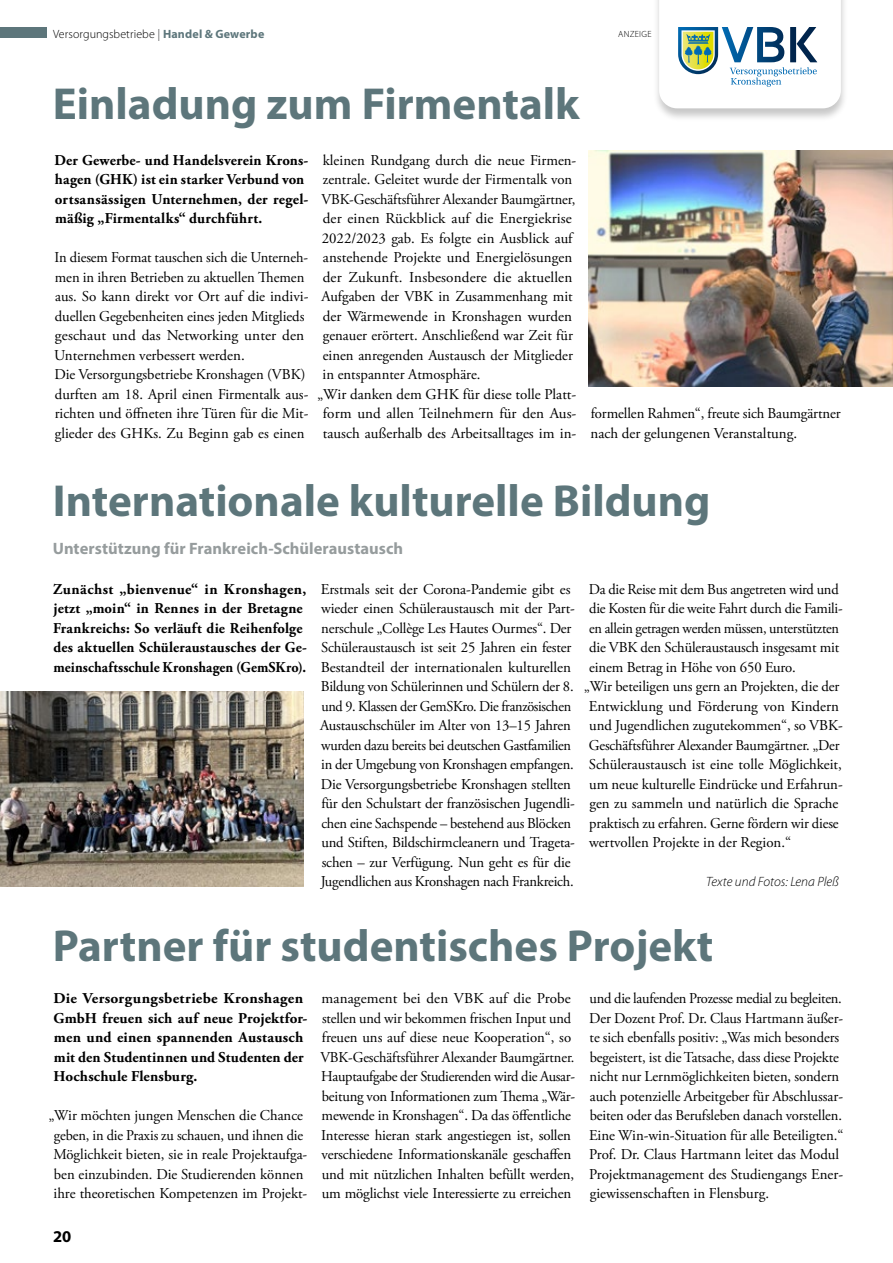
<style>
.page{position:relative;width:893px;height:1263px;background:#fff}
.page>*{position:absolute;margin:0;border:0;box-sizing:border-box;transform-origin:0 0}
.t1{font:700 45px "Myriad Pro";color:#5d767b}
.t2{font:700 16.5px "Myriad Pro";color:#969c9d}
.t3{font:700 16.5px "Myriad Pro";color:#000}
.t4{font:15px/19.5px "Adobe Garamond Pro";letter-spacing:-.005em;color:#000}
.t5{font:700 15px/19.5px "Adobe Garamond Pro";letter-spacing:.015em;color:#000}
.t6{font:15px "Adobe Garamond Pro";letter-spacing:-.005em;color:#000;scale:.95 1}
.t7{font:15px "Adobe Garamond Pro";letter-spacing:-.005em;color:#000;scale:.96 1}
.t8{font:italic 300 13.5px "Myriad Pro";color:#000}
.t9{font:300 12px "Myriad Pro";letter-spacing:.005em;color:#000}
.t10{font:300 9px "Myriad Pro";letter-spacing:.03em;color:#000}
.s1{font-weight:400;color:#707172}
.s2{font-weight:700;color:#5d767b}
</style>
<div class="page">
<div style="left:0;top:28px;width:47px;height:10px;background:#5d767b"></div>
<img style="left:0;top:691px;width:304px;height:195px">
<img style="left:588px;top:150px;width:305px;height:237px">
<div style="left:653px;top:0;width:196px;height:122px;background:#000;opacity:.22"></div>
<svg style="left:659px;top:0;width:182px;height:108px"></svg>
<p class="t9" style="left:53px;top:26px;width:213px">Versorgungsbetriebe <span class="s1">|</span> <span class="s2">Handel &amp; Gewerbe</span></p>
<p class="t10" style="left:618px;top:28px;width:35px">ANZEIGE</p>
<h1 class="t1" style="left:53px;top:74px;width:528px">Einladung zum Firmentalk</h1>
<p class="t5" style="left:55px;top:150px;width:255px">Der Gewerbe- und Handelsverein Krons&shy;hagen (GHK) ist ein starker Verbund von ortsansässigen Unternehmen, der regel&shy;mäßig „Firmentalks“ durchführt.</p>
<p class="t4" style="left:54px;top:248px;width:256px">In diesem Format tauschen sich die Unterneh&shy;men in ihren Betrieben zu aktuellen Themen aus. So kann direkt vor Ort auf die indivi&shy;duellen Gegebenheiten eines jeden Mitglieds geschaut und das Networking unter den Unternehmen verbessert werden.<br>Die Versorgungsbetriebe Kronshagen (VBK) durften am 18. April einen Firmentalk aus&shy;richten und öffneten ihre Türen für die Mit&shy;glieder des GHKs. Zu Beginn gab es einen</p>
<p class="t4" style="left:323px;top:151px;width:255px">kleinen Rundgang durch die neue Firmen-</p>
<p class="t4" style="left:323px;top:170px;width:251px">zentrale. Geleitet wurde der Firmentalk von</p>
<p class="t7" style="left:321px;top:190px;width:266px">VBK-Geschäftsführer Alexander Baumgärtner,</p>
<p class="t4" style="left:323px;top:209px;width:251px">der einen Rückblick auf die Energiekrise</p>
<p class="t4" style="left:322px;top:229px;width:252px">2022/2023 gab. Es folgte ein Ausblick auf</p>
<p class="t4" style="left:323px;top:248px;width:251px">anstehende Projekte und Energielösungen</p>
<p class="t4" style="left:323px;top:268px;width:251px">der Zukunft. Insbesondere die aktuellen</p>
<p class="t4" style="left:321px;top:287px;width:253px">Aufgaben der VBK in Zusammenhang mit</p>
<p class="t4" style="left:323px;top:307px;width:251px">der Wärmewende in Kronshagen wurden</p>
<p class="t4" style="left:323px;top:326px;width:252px">genauer erörtert. Anschließend war Zeit für</p>
<p class="t4" style="left:323px;top:346px;width:252px">einen anregenden Austausch der Mitglieder</p>
<p class="t4" style="left:323px;top:365px;width:159px">in entspannter Atmosphäre.</p>
<p class="t4" style="left:318px;top:385px;width:260px">„Wir danken dem GHK für diese tolle Platt-</p>
<p class="t4" style="left:323px;top:404px;width:255px">form und allen Teilnehmern für den Aus-</p>
<p class="t4" style="left:323px;top:424px;width:255px">tausch außerhalb des Arbeitsalltages im in-</p>
<p class="t4" style="left:590px;top:404px;width:252px">formellen Rahmen“, freute sich Baumgärtner nach der gelungenen Veranstaltung.</p>
<h1 class="t1" style="left:53px;top:472px;width:659px">Internationale kulturelle Bildung</h1>
<p class="t2" style="left:53px;top:538px;width:352px">Unterstützung für Frankreich-Schüleraustausch</p>
<p class="t5" style="left:53px;top:579px;width:255px">Zunächst „bienvenue“ in Kronshagen, jetzt „moin“ in Rennes in der Bretagne Frankreichs: So verläuft die Reihenfolge des aktuellen Schüleraustausches der Ge&shy;meinschaftsschule Kronshagen (GemSKro).</p>
<p class="t4" style="left:320px;top:580px;width:256px">Erstmals seit der Corona-Pandemie gibt es wieder einen Schüleraustausch mit der Part&shy;nerschule „Collège Les Hautes Ourmes“. Der Schüleraustausch ist seit 25 Jahren ein fester Bestandteil der internationalen kulturellen Bildung von Schülerinnen und Schülern der 8. und 9. Klassen der GemSKro. Die französischen Austauschschüler im Alter von 13–15 Jahren wurden dazu bereits bei deutschen Gastfamilien in der Umgebung von Kronshagen empfangen.<br>Die Versorgungsbetriebe Kronshagen stellten für den Schulstart der französischen Jugendli&shy;chen eine Sachspende – bestehend aus Blöcken und Stiften, Bildschirmcleanern und Trageta&shy;schen – zur Verfügung. Nun geht es für die Jugendlichen aus Kronshagen nach Frankreich.</p>
<p class="t4" style="left:589px;top:580px;width:251px">Da die Reise mit dem Bus angetreten wird und</p>
<p class="t4" style="left:589px;top:599px;width:255px">die Kosten für die weite Fahrt durch die Famili-</p>
<p class="t6" style="left:589px;top:619px;width:264px">en allein getragen werden müssen, unterstützten</p>
<p class="t4" style="left:589px;top:638px;width:251px">die VBK den Schüleraustausch insgesamt mit</p>
<p class="t4" style="left:589px;top:658px;width:208px">einem Betrag in Höhe von 650 Euro.</p>
<p class="t4" style="left:584px;top:677px;width:257px">„Wir beteiligen uns gern an Projekten, die der</p>
<p class="t4" style="left:589px;top:697px;width:252px">Entwicklung und Förderung von Kindern</p>
<p class="t4" style="left:589px;top:716px;width:255px">und Jugendlichen zugutekommen“, so VBK-</p>
<p class="t4" style="left:589px;top:736px;width:252px">Geschäftsführer Alexander Baumgärtner. „Der</p>
<p class="t4" style="left:589px;top:755px;width:254px">Schüleraustausch ist eine tolle Möglichkeit,</p>
<p class="t4" style="left:589px;top:775px;width:255px">um neue kulturelle Eindrücke und Erfahrun-</p>
<p class="t4" style="left:589px;top:794px;width:251px">gen zu sammeln und natürlich die Sprache</p>
<p class="t4" style="left:589px;top:814px;width:251px">praktisch zu erfahren. Gerne fördern wir diese</p>
<p class="t4" style="left:589px;top:833px;width:204px">wertvollen Projekte in der Region.“</p>
<p class="t8" style="left:706px;top:874px;width:134px">Texte und Fotos: Lena Pleß</p>
<h1 class="t1" style="left:53px;top:917px;width:662px">Partner für studentisches Projekt</h1>
<p class="t5" style="left:54px;top:989px;width:255px">Die Versorgungsbetriebe Kronshagen GmbH freuen sich auf neue Projektfor&shy;men und einen spannenden Austausch mit den Studentinnen und Studenten der Hochschule Flensburg.</p>
<p class="t4" style="left:49px;top:1106px;width:260px;text-align:center">„Wir möchten jungen Menschen die Chance geben, in die Praxis zu schauen, und ihnen die Möglichkeit bieten, sie in reale Projektaufga&shy;ben einzubinden. Die Studierenden können ihre theoretischen Kompetenzen im Projekt-</p>
<p class="t3" style="left:53px;top:1226px;width:20px">20</p>
<p class="t4" style="left:320px;top:989px;width:256px">management bei den VBK auf die Probe stellen und wir bekommen frischen Input und freuen uns auf diese neue Kooperation“, so VBK-Geschäftsführer Alexander Baumgärtner.<br>Hauptaufgabe der Studierenden wird die Ausar&shy;beitung von Informationen zum Thema „Wär&shy;mewende in Kronshagen“. Da das öffentliche Interesse hieran stark angestiegen ist, sollen verschiedene Informationskanäle geschaffen und mit nützlichen Inhalten befüllt werden, um möglichst viele Interessierte zu erreichen</p>
<p class="t4" style="left:589px;top:989px;width:256px">und die laufenden Prozesse medial zu begleiten.<br>Der Dozent Prof. Dr. Claus Hartmann äußer&shy;te sich ebenfalls positiv: „Was mich besonders begeistert, ist die Tatsache, dass diese Projekte nicht nur Lernmöglichkeiten bieten, sondern auch potenzielle Arbeitgeber für Abschlussar&shy;beiten oder das Berufsleben danach vorstellen.<br>Eine Win-win-Situation für alle Beteiligten.“ Prof. Dr. Claus Hartmann leitet das Modul Projektmanagement des Studiengangs Ener&shy;giewissenschaften in Flensburg.</p>
</div>
